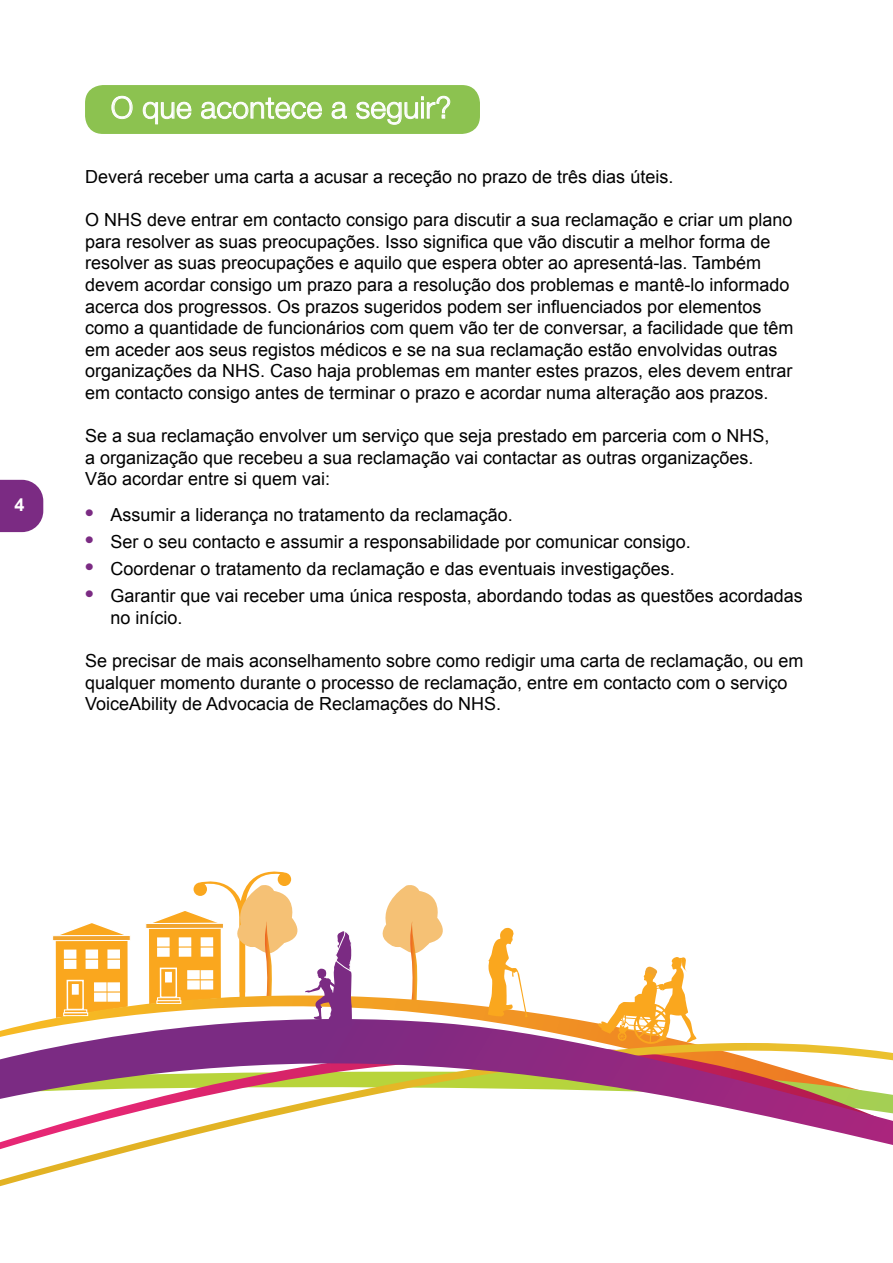
<style>
.page{position:relative;width:893px;height:1263px;background:#fff}
.page>*{position:absolute;margin:0;border:0;box-sizing:border-box;transform-origin:0 0}
.t1{font:300 30px "Helvetica Neue LT Std";letter-spacing:.01em;color:#fff}
.t2{font:18px/21.6px "Arial";color:#000}
.t3{font:700 18px "Arial";color:#fff}
.s1{font-weight:700;font-size:24px;color:#7b2b83}
</style>
<div class="page">
<div style="left:146px;top:923px;width:77px;height:5px;background:#f1a42e"></div>
<div style="left:145px;top:923px;width:79px;height:6px;border:1px solid #fff"></div>
<svg style="left:55px;top:923px;width:73px;height:72px"></svg>
<div style="left:53px;top:935px;width:77px;height:6px;background:#f1a42e"></div>
<div style="left:52px;top:935px;width:79px;height:6px;border:1px solid #fff"></div>
<svg style="left:382px;top:885px;width:61px;height:110px"></svg>
<svg style="left:51px;top:995px;width:522px;height:24px"></svg>
<svg style="left:0;top:1145px;width:154px;height:41px"></svg>
<svg style="left:0;top:1019px;width:893px;height:126px"></svg>
<svg style="left:597px;top:957px;width:100px;height:87px"></svg>
<svg style="left:0;top:480px;width:43px;height:52px;background:#853b8c"></svg>
<svg style="left:148px;top:871px;width:204px;height:157px"></svg>
<svg style="left:488px;top:928px;width:40px;height:89px"></svg>
<div style="left:157px;top:997px;width:23px;height:4px;border:1px solid #fff"></div>
<div style="left:156px;top:1000px;width:25px;height:4px;border:1px solid #fff"></div>
<div style="left:64px;top:1009px;width:23px;height:4px;border:1px solid #fff"></div>
<div style="left:63px;top:1012px;width:25px;height:4px;border:1px solid #fff"></div>
<div style="left:85px;top:85px;width:395px;height:49px;background:#8cc250;border-radius:18px"></div>
<svg style="left:111px;top:96px;width:22px;height:23px"></svg>
<svg style="left:143px;top:101px;width:49px;height:24px"></svg>
<svg style="left:201px;top:97px;width:121px;height:22px"></svg>
<svg style="left:331px;top:101px;width:16px;height:18px"></svg>
<svg style="left:356px;top:96px;width:94px;height:29px"></svg>
<p class="t3" style="left:15px;top:492px;width:12px">4</p>
<p class="t1" style="left:111px;top:89px;width:342px">O que acontece a seguir?</p>
<p class="t2" style="left:85px;top:166px;width:590px">Deverá receber uma carta a acusar a receção no prazo de três dias úteis.</p>
<p class="t2" style="left:85px;top:209px;width:710px">O NHS deve entrar em contacto consigo para discutir a sua reclamação e criar um plano para resolver as suas preocupações. Isso significa que vão discutir a melhor forma de resolver as suas preocupações e aquilo que espera obter ao apresentá-las. Também devem acordar consigo um prazo para a resolução dos problemas e mantê-lo informado acerca dos progressos. Os prazos sugeridos podem ser influenciados por elementos como a quantidade de funcionários com quem vão ter de conversar, a facilidade que têm em aceder aos seus registos médicos e se na sua reclamação estão envolvidas outras organizações da NHS. Caso haja problemas em manter estes prazos, eles devem entrar em contacto consigo antes de terminar o prazo e acordar numa alteração aos prazos.</p>
<p class="t2" style="left:85px;top:425px;width:686px">Se a sua reclamação envolver um serviço que seja prestado em parceria com o NHS, a organização que recebeu a sua reclamação vai contactar as outras organizações.<br>Vão acordar entre si quem vai:</p>
<p class="t2" style="left:85px;top:504px;width:429px"><span class="s1">•</span> Assumir a liderança no tratamento da reclamação.</p>
<p class="t2" style="left:85px;top:531px;width:607px"><span class="s1">•</span> Ser o seu contacto e assumir a responsabilidade por comunicar consigo.</p>
<p class="t2" style="left:85px;top:558px;width:591px"><span class="s1">•</span> Coordenar o tratamento da reclamação e das eventuais investigações.</p>
<p class="t2" style="left:111px;top:585px;width:694px;text-indent:-26px"><span class="s1">•</span> Garantir que vai receber uma única resposta, abordando todas as questões acordadas no início.</p>
<p class="t2" style="left:85px;top:650px;width:720px">Se precisar de mais aconselhamento sobre como redigir uma carta de reclamação, ou em qualquer momento durante o processo de reclamação, entre em contacto com o serviço<br>VoiceAbility de Advocacia de Reclamações do NHS.</p>
</div>
